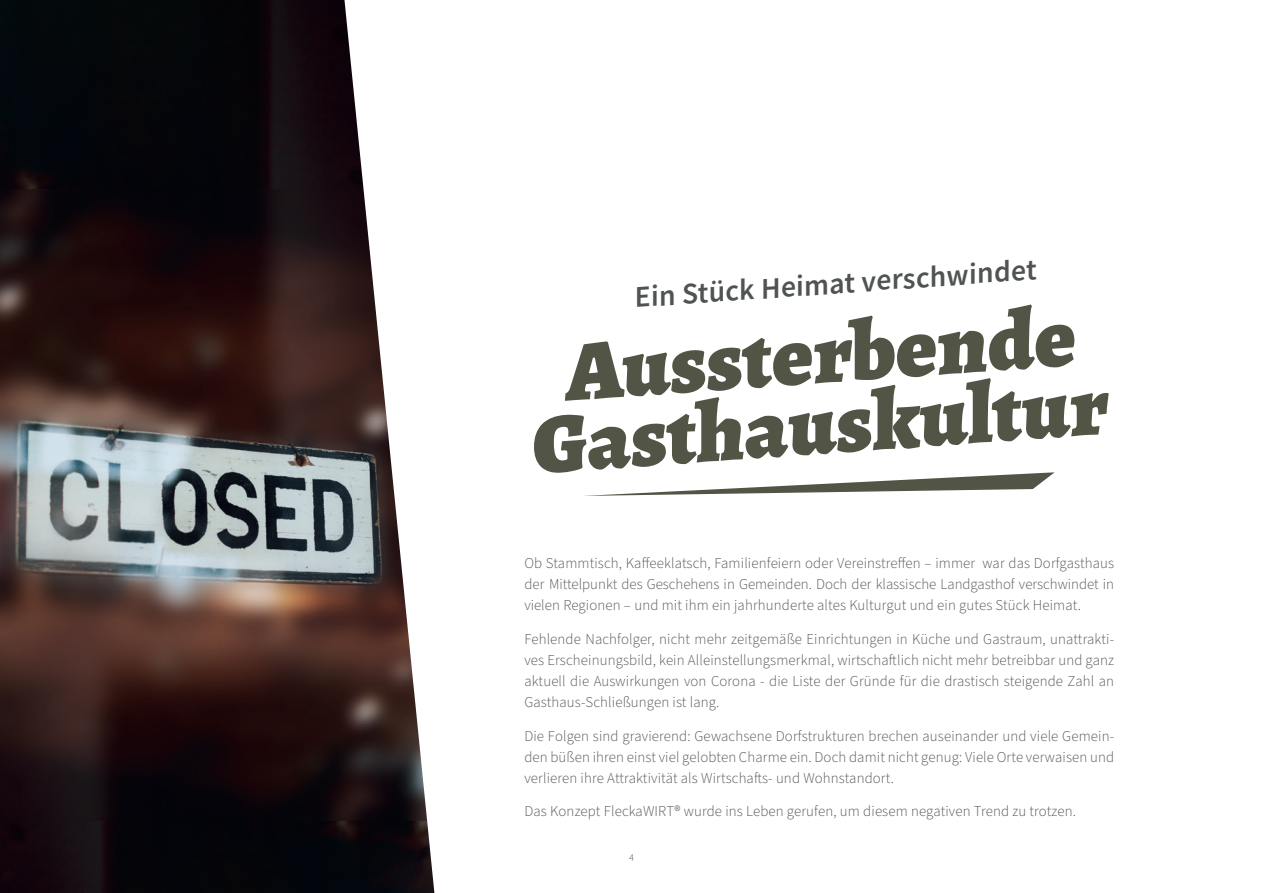
<style>
.page{position:relative;width:1263px;height:893px;background:#fff}
.page>*{position:absolute;margin:0;border:0;box-sizing:border-box;transform-origin:0 0}
.t1{font:900 85.5px/70.5px "Alegreya";color:#525545;text-align:center}
.t2{font:30px "Source Sans Variable";color:#505353}
.t3{font:300 15px/21px "Source Sans Pro";letter-spacing:.01em;color:#505353;text-align:justify}
.t4{font:300 10.5px "Source Sans Pro";color:#505353}
</style>
<div class="page">
<img style="left:0;top:0;width:434px;height:893px">
<svg style="left:584px;top:472px;width:470px;height:24px"></svg>
<h2 class="t2" style="left:633px;top:279px;width:404px;rotate:-4deg">Ein Stück Heimat verschwindet</h2>
<h1 class="t1" style="left:523px;top:336px;width:579px;rotate:-4deg">Aussterbende<br>Gasthauskultur</h1>
<p class="t3" style="left:524px;top:553px;width:591px">Ob Stammtisch, Kaffeeklatsch, Familienfeiern oder Vereinstreffen – immer war das Dorfgasthaus der Mittelpunkt des Geschehens in Gemeinden. Doch der klassische Landgasthof verschwindet in vielen Regionen – und mit ihm ein jahrhunderte altes Kulturgut und ein gutes Stück Heimat.</p>
<p class="t3" style="left:524px;top:629px;width:591px">Fehlende Nachfolger, nicht mehr zeitgemäße Einrichtungen in Küche und Gastraum, unattrakti&shy;ves Erscheinungsbild, kein Alleinstellungsmerkmal, wirtschaftlich nicht mehr betreibbar und ganz aktuell die Auswirkungen von Corona - die Liste der Gründe für die drastisch steigende Zahl an Gasthaus-Schließungen ist lang.</p>
<p class="t3" style="left:524px;top:726px;width:591px">Die Folgen sind gravierend: Gewachsene Dorfstrukturen brechen auseinander und viele Gemein&shy;den büßen ihren einst viel gelobten Charme ein. Doch damit nicht genug: Viele Orte verwaisen und verlieren ihre Attraktivität als Wirtschafts- und Wohnstandort.</p>
<p class="t3" style="left:524px;top:801px;width:553px">Das Konzept FleckaWIRT® wurde ins Leben gerufen, um diesem negativen Trend zu trotzen.</p>
<p class="t4" style="left:629px;top:851px;width:6px">4</p>
</div>
